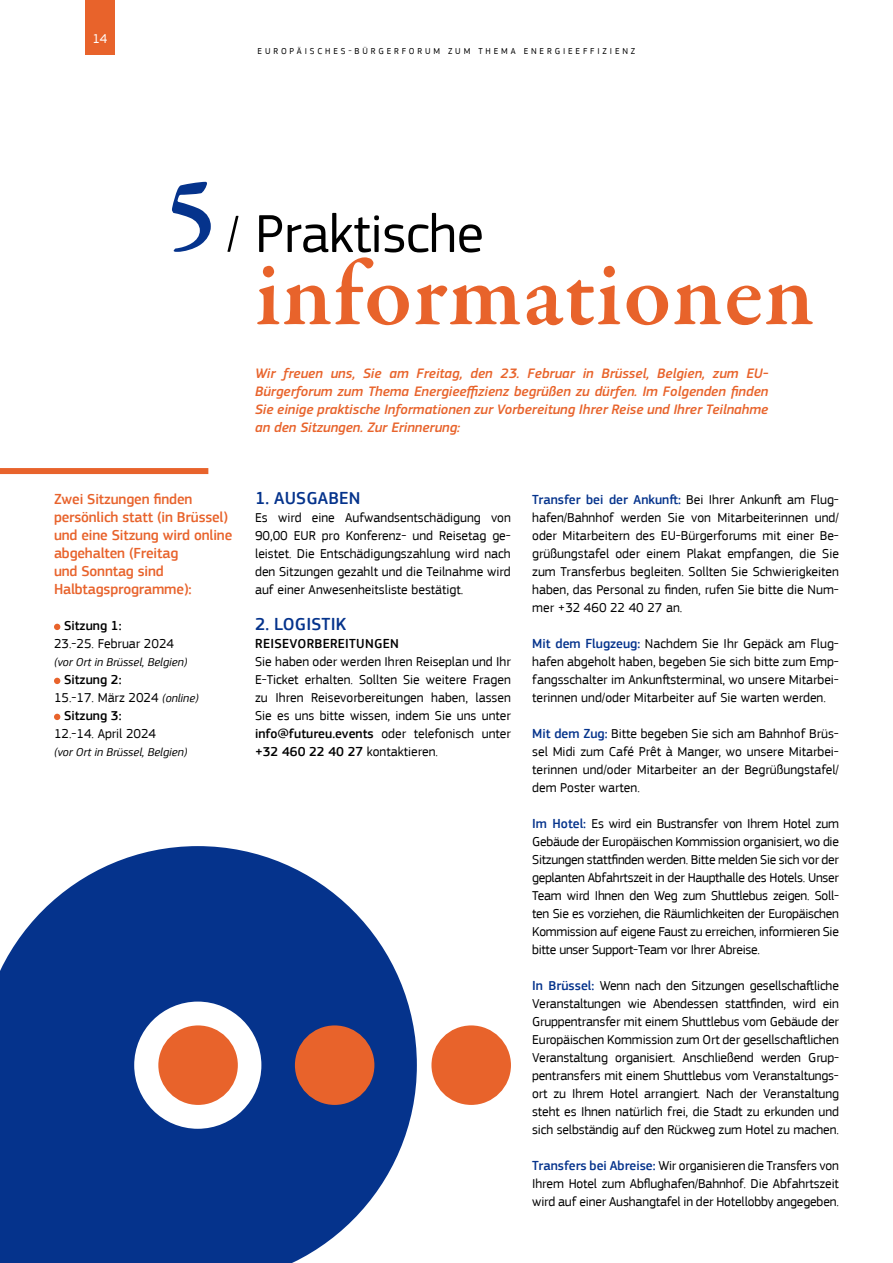
<style>
.page{position:relative;width:893px;height:1263px;background:#fff}
.page>*{position:absolute;margin:0;border:0;box-sizing:border-box;transform-origin:0 0}
.t1{font:600 94.5px "Garamond Premr Pro";letter-spacing:.01em;color:#e8632b}
.t2{font:55.5px "EC Square Sans Pro";letter-spacing:-.01em;color:#000}
.t3{font:500 18px "EC Square Sans Pro";letter-spacing:.01em;color:#05338c}
.t4{font:500 15px/18px "EC Square Sans Pro";letter-spacing:-.01em;color:#e8632c}
.t5{font:italic 500 14.25px/18px "EC Square Sans Pro";color:#e8632b;text-align:justify}
.t6{font:13.5px/18px "EC Square Sans Pro";color:#000;text-align:justify}
.t7{font:500 13.5px "EC Square Sans Pro";color:#000}
.t8{font:500 13.5px "EC Square Sans Pro";letter-spacing:.02em;color:#000}
.t9{font:13.5px "EC Square Sans Pro";color:#fff}
.t10{font:italic 12px "EC Square Sans Pro";color:#000}
.t11{font:9px "EC Square Sans Pro";letter-spacing:.32em;color:#000}
.s1{font-style:italic;font-size:12px}
.s2{font-weight:500}
.s3{font-weight:500;color:#05338c}
</style>
<div class="page">
<div style="left:85px;top:0;width:30px;height:54px;background:#e8632b"></div>
<svg style="left:0;top:846px;width:417px;height:417px;fill:#05338c"></svg>
<div style="left:431px;top:1025px;width:80px;height:80px;background:#e8632b;border-radius:50%"></div>
<div style="left:295px;top:1025px;width:79px;height:80px;background:#e8632b;border-radius:50%"></div>
<div style="left:158px;top:1025px;width:80px;height:80px;background:#e8632b;border-radius:50%"></div>
<svg style="left:227px;top:216px;width:12px;height:36px"></svg>
<svg style="left:172px;top:182px;width:39px;height:70px"></svg>
<div style="left:0;top:468px;width:208px;height:6px;background:#e8632c"></div>
<svg style="left:54px;top:624px;width:6px;height:6px"></svg>
<svg style="left:54px;top:678px;width:6px;height:6px"></svg>
<svg style="left:54px;top:714px;width:6px;height:6px"></svg>
<p class="t9" style="left:92px;top:30px;width:17px">14</p>
<p class="t11" style="left:258px;top:46px;width:379px">EUROPÄISCHES-BÜRGERFORUM ZUM THEMA ENERGIEEFFIZIENZ</p>
<p class="t4" style="left:54px;top:490px;width:180px">Zwei Sitzungen finden persönlich statt (in Brüssel) und eine Sitzung wird online abgehalten (Freitag<br>und Sonntag sind<br>Halbtagsprogramme):</p>
<p class="t7" style="left:64px;top:618px;width:59px">Sitzung 1:</p>
<p class="t6" style="left:54px;top:635px;width:122px">23.-25. Februar 2024</p>
<p class="t10" style="left:54px;top:655px;width:135px">(vor Ort in Brüssel, Belgien)</p>
<p class="t7" style="left:64px;top:672px;width:59px">Sitzung 2:</p>
<p class="t6" style="left:54px;top:689px;width:146px">15.-17. März 2024 <span class="s1">(online)</span></p>
<p class="t7" style="left:64px;top:708px;width:59px">Sitzung 3:</p>
<p class="t6" style="left:54px;top:725px;width:104px">12.-14. April 2024</p>
<p class="t10" style="left:54px;top:745px;width:135px">(vor Ort in Brüssel, Belgien)</p>
<h2 class="t2" style="left:255px;top:201px;width:230px">Praktische</h2>
<h1 class="t1" style="left:255px;top:237px;width:561px">informationen</h1>
<p class="t5" style="left:255px;top:365px;width:515px">Wir freuen uns, Sie am Freitag, den 23. Februar in Brüssel, Belgien, zum EU-Bürgerforum zum Thema Energieeffizienz begrüßen zu dürfen. Im Folgenden finden Sie einige praktische Informationen zur Vorbereitung Ihrer Reise und Ihrer Teilnahme an den Sitzungen. Zur Erinnerung:</p>
<h3 class="t3" style="left:255px;top:488px;width:107px">1. AUSGABEN</h3>
<p class="t6" style="left:255px;top:509px;width:257px">Es wird eine Aufwandsentschädigung von 90,00 EUR pro Konferenz- und Reisetag ge&shy;leistet. Die Entschädigungszahlung wird nach den Sitzungen gezahlt und die Teilnahme wird auf einer Anwesenheitsliste bestätigt.</p>
<h3 class="t3" style="left:255px;top:614px;width:93px">2. LOGISTIK</h3>
<p class="t8" style="left:255px;top:636px;width:145px">REISEVORBEREITUNGEN</p>
<p class="t6" style="left:255px;top:653px;width:257px">Sie haben oder werden Ihren Reiseplan und Ihr E-Ticket erhalten. Sollten Sie weitere Fragen zu Ihren Reisevorbereitungen haben, lassen Sie es uns bitte wissen, indem Sie uns unter <span class="s2">info@futureu.events</span> oder telefonisch unter <span class="s2">+32 460 22 40 27</span> kontaktieren.</p>
<p class="t6" style="left:532px;top:491px;width:308px"><span class="s3">Transfer bei der Ankunft:</span> Bei Ihrer Ankunft am Flug&shy;hafen/Bahnhof werden Sie von Mitarbeiterinnen und/ oder Mitarbeitern des EU-Bürgerforums mit einer Be&shy;grüßungstafel oder einem Plakat empfangen, die Sie zum Transferbus begleiten. Sollten Sie Schwierigkeiten haben, das Personal zu finden, rufen Sie bitte die Num&shy;mer +32 460 22 40 27 an.</p>
<p class="t6" style="left:532px;top:635px;width:308px"><span class="s3">Mit dem Flugzeug:</span> Nachdem Sie Ihr Gepäck am Flug&shy;hafen abgeholt haben, begeben Sie sich bitte zum Emp&shy;fangsschalter im Ankunftsterminal, wo unsere Mitarbei&shy;terinnen und/oder Mitarbeiter auf Sie warten werden.</p>
<p class="t6" style="left:532px;top:725px;width:308px"><span class="s3">Mit dem Zug:</span> Bitte begeben Sie sich am Bahnhof Brüs&shy;sel Midi zum Café Prêt à Manger, wo unsere Mitarbei&shy;terinnen und/oder Mitarbeiter an der Begrüßungstafel/ dem Poster warten.</p>
<p class="t6" style="left:532px;top:815px;width:308px"><span class="s3">Im Hotel:</span> Es wird ein Bustransfer von Ihrem Hotel zum Gebäude der Europäischen Kommission organisiert, wo die Sitzungen stattfinden werden. Bitte melden Sie sich vor der geplanten Abfahrtszeit in der Haupthalle des Hotels. Unser Team wird Ihnen den Weg zum Shuttlebus zeigen. Soll&shy;ten Sie es vorziehen, die Räumlichkeiten der Europäischen Kommission auf eigene Faust zu erreichen, informieren Sie bitte unser Support-Team vor Ihrer Abreise.</p>
<p class="t6" style="left:532px;top:977px;width:308px"><span class="s3">In Brüssel:</span> Wenn nach den Sitzungen gesellschaftliche Veranstaltungen wie Abendessen stattfinden, wird ein Gruppentransfer mit einem Shuttlebus vom Gebäude der Europäischen Kommission zum Ort der gesellschaftlichen Veranstaltung organisiert. Anschließend werden Grup&shy;pentransfers mit einem Shuttlebus vom Veranstaltungs&shy;ort zu Ihrem Hotel arrangiert. Nach der Veranstaltung steht es Ihnen natürlich frei, die Stadt zu erkunden und sich selbständig auf den Rückweg zum Hotel zu machen.</p>
<p class="t6" style="left:532px;top:1157px;width:308px"><span class="s3">Transfers bei Abreise:</span> Wir organisieren die Transfers von Ihrem Hotel zum Abflughafen/Bahnhof. Die Abfahrtszeit wird auf einer Aushangtafel in der Hotellobby angegeben.</p>
</div>
